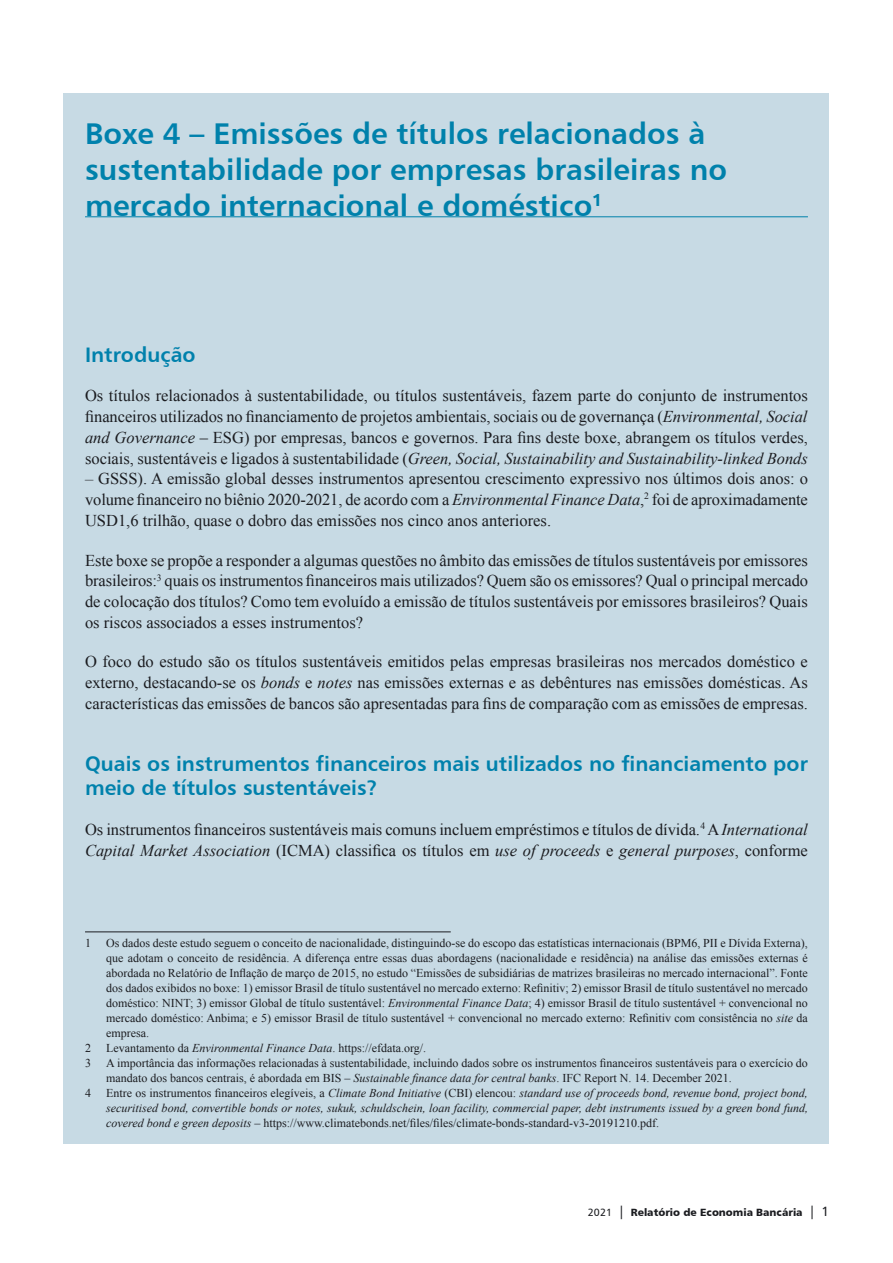
<style>
.page{position:relative;width:893px;height:1263px;background:#fff}
.page>*{position:absolute;margin:0;border:0;box-sizing:border-box;transform-origin:0 0}
.t1{font:30px/36px "Humanist 777 BT Bold B";color:#0081ab}
.t2{font:21px/24px "Humanist 777 BT Bold B";color:#0081ac}
.t3{font:16.5px/20.7px "Times New Roman";color:#1b1c20;text-align:justify}
.t4{font:12px/15px "Times New Roman";color:#1b1c20;text-align:justify}
.t5{font:italic 12px/15px "Times New Roman";color:#1b1c20;text-align:justify}
.t6{font:10.5px "Humanist 777 BT Black B";color:#1b1c20}
.s1{color:#0081ad}
.s2{font-style:italic}
.s3{font-style:normal}
.s4{font-family:"Humanist 777 BT Roman B"}
.s5{font-family:"Humanist 777 BT Roman B";font-size:13.5px}
</style>
<div class="page">
<div style="left:64px;top:94px;width:765px;height:1050px;background:#c7dae4"></div>
<hr style="left:85px;top:216px;width:723px;height:1px;background:#0081ab">
<hr style="left:85px;top:931px;width:366px;height:1px;background:#1b1c20">
<h1 class="t1" style="left:85px;top:115px;width:643px"><span class="s1">Boxe 4 –</span> Emissões de títulos relacionados à sustentabilidade por empresas brasileiras no mercado internacional e doméstico<sup>1</sup></h1>
<p class="t2" style="left:85px;top:342px;width:112px">Introdução</p>
<p class="t3" style="left:85px;top:385px;width:724px">Os títulos relacionados à sustentabilidade, ou títulos sustentáveis, fazem parte do conjunto de instrumentos financeiros utilizados no financiamento de projetos ambientais, sociais ou de governança (<span class="s2">Environmental, Social and Governance</span> – ESG) por empresas, bancos e governos. Para fins deste boxe, abrangem os títulos verdes, sociais, sustentáveis e ligados à sustentabilidade (<span class="s2">Green, Social, Sustainability and Sustainability-linked Bonds</span></p>
<p class="t3" style="left:85px;top:468px;width:724px"><span class="s2">–</span> GSSS). A emissão global desses instrumentos apresentou crescimento expressivo nos últimos dois anos: o volume financeiro no biênio 2020-2021, de acordo com a <span class="s2">Environmental Finance Data</span>,<sup>2</sup> foi de aproximadamente USD1,6 trilhão, quase o dobro das emissões nos cinco anos anteriores.</p>
<p class="t3" style="left:85px;top:549px;width:724px">Este boxe se propõe a responder a algumas questões no âmbito das emissões de títulos sustentáveis por emissores brasileiros:<sup>3</sup> quais os instrumentos financeiros mais utilizados? Quem são os emissores? Qual o principal mercado de colocação dos títulos? Como tem evoluído a emissão de títulos sustentáveis por emissores brasileiros? Quais os riscos associados a esses instrumentos?</p>
<p class="t3" style="left:85px;top:651px;width:724px">O foco do estudo são os títulos sustentáveis emitidos pelas empresas brasileiras nos mercados doméstico e externo, destacando-se os <span class="s2">bonds</span> e <span class="s2">notes</span> nas emissões externas e as debêntures nas emissões domésticas. As características das emissões de bancos são apresentadas para fins de comparação com as emissões de empresas.</p>
<p class="t2" style="left:85px;top:751px;width:724px">Quais os instrumentos financeiros mais utilizados no financiamento por meio de títulos sustentáveis?</p>
<p class="t3" style="left:85px;top:819px;width:724px">Os instrumentos financeiros sustentáveis mais comuns incluem empréstimos e títulos de dívida.<sup>4</sup> A <span class="s2">International<br>Capital Market Association</span> (ICMA) classifica os títulos em <span class="s2">use of proceeds</span> e <span class="s2">general purposes</span>, conforme</p>
<p class="t4" style="left:85px;top:935px;width:7px">1</p>
<p class="t4" style="left:106px;top:935px;width:703px">Os dados deste estudo seguem o conceito de nacionalidade, distinguindo-se do escopo das estatísticas internacionais (BPM6, PII e Dívida Externa), que adotam o conceito de residência. A diferença entre essas duas abordagens (nacionalidade e residência) na análise das emissões externas é abordada no Relatório de Inflação de março de 2015, no estudo “Emissões de subsidiárias de matrizes brasileiras no mercado internacional”. Fonte dos dados exibidos no boxe: 1) emissor Brasil de título sustentável no mercado externo: Refinitiv; 2) emissor Brasil de título sustentável no mercado doméstico: NINT; 3) emissor Global de título sustentável: <span class="s2">Environmental Finance Data</span>; 4) emissor Brasil de título sustentável + convencional no mercado doméstico: Anbima; e 5) emissor Brasil de título sustentável + convencional no mercado externo: Refinitiv com consistência no <span class="s2">site</span> da empresa.</p>
<p class="t4" style="left:85px;top:1040px;width:7px">2</p>
<p class="t4" style="left:106px;top:1040px;width:321px">Levantamento da <span class="s2">Environmental Finance Data</span>. https://efdata.org/.</p>
<p class="t4" style="left:85px;top:1055px;width:7px">3</p>
<p class="t4" style="left:106px;top:1055px;width:703px">A importância das informações relacionadas à sustentabilidade, incluindo dados sobre os instrumentos financeiros sustentáveis para o exercício do mandato dos bancos centrais, é abordada em BIS – <span class="s2">Sustainable finance data for central banks</span>. IFC Report N. 14. December 2021.</p>
<p class="t4" style="left:85px;top:1085px;width:7px">4</p>
<p class="t5" style="left:106px;top:1085px;width:703px"><span class="s3">Entre os instrumentos financeiros elegíveis, a</span> Climate Bond Initiative <span class="s3">(CBI) elencou:</span> standard use of proceeds bond, revenue bond, project bond, securitised bond, convertible bonds or notes, sukuk, schuldschein, loan facility, commercial paper, debt instruments issued by a green bond fund, covered bond e green deposits <span class="s3">– https://www.climatebonds.net/files/files/climate-bonds-standard-v3-20191210.pdf.</span></p>
<p class="t6" style="left:588px;top:1205px;width:243px"><span class="s4">2021</span> <span class="s5">|</span> Relatório de Economia Bancária <span class="s5">| 1</span></p>
</div>
